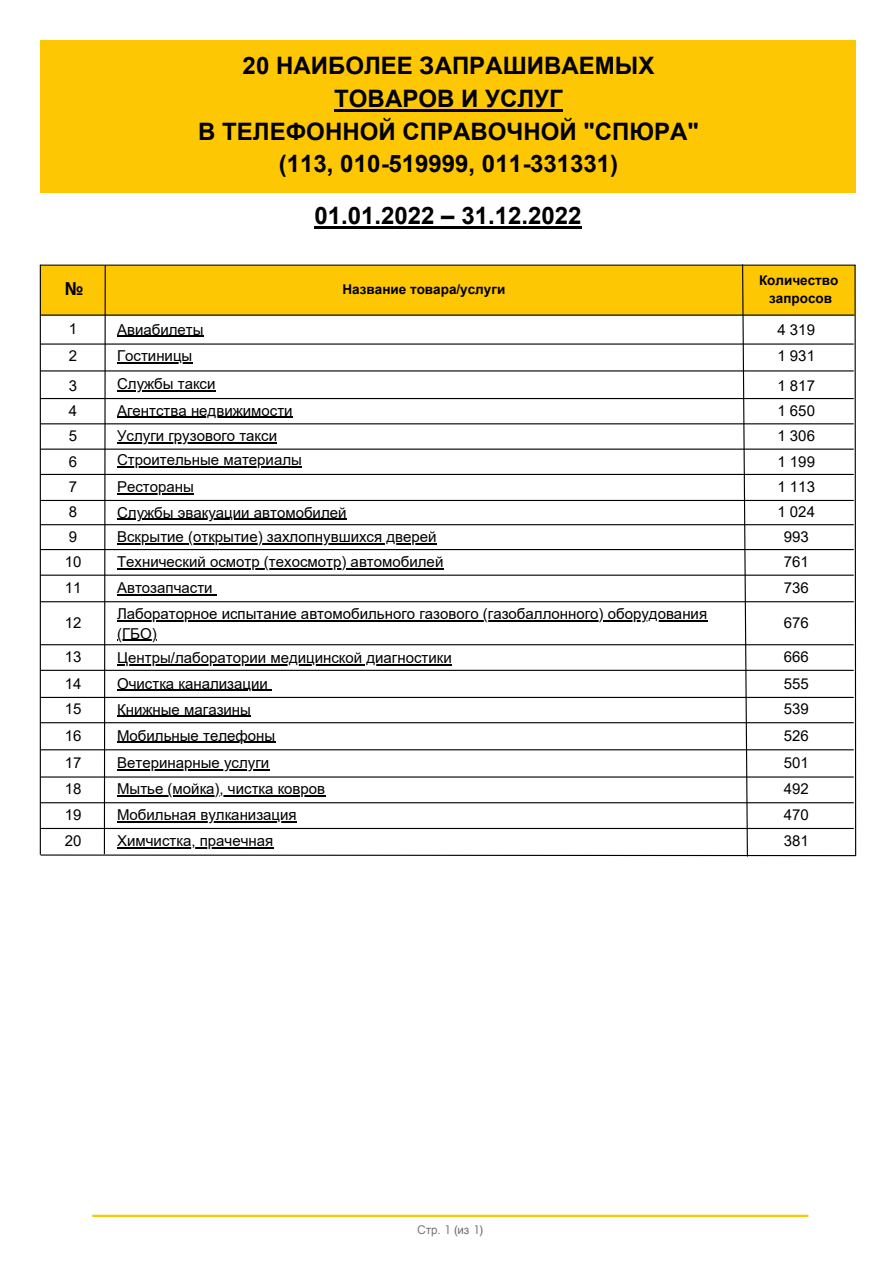
<style>
.page{position:relative;width:894px;height:1264px;background:#fff}
.page>*{position:absolute;margin:0;border:0;box-sizing:border-box;transform-origin:0 0}
.t1{font:700 24px/32.7px "Arial";color:#000;text-align:center}
.t2{font:700 18px "Noto Sans";color:#000}
.t3{font:15px/25.8px "Arial";color:#000}
.t4{font:700 13.5px/18px "Arial";color:#000;text-align:center}
.t5{font:12px "Arian AMU";color:#737373}
</style>
<div class="page">
<hr style="left:93px;top:1214px;width:714px;height:2px;background:#fec704">
<div style="left:41px;top:40px;width:814px;height:152px;background:#fec704"></div>
<hr style="left:314px;top:226px;width:267px;height:2px;background:#000">
<hr style="left:334px;top:109px;width:228px;height:2px;background:#000">
<svg style="left:40px;top:264px;width:816px;height:593px"></svg>
<hr style="left:117px;top:715px;width:134px;height:1px;background:#000">
<hr style="left:117px;top:741px;width:158px;height:2px;background:#000">
<hr style="left:117px;top:769px;width:152px;height:1px;background:#000">
<hr style="left:117px;top:795px;width:208px;height:1px;background:#000">
<hr style="left:117px;top:821px;width:179px;height:1px;background:#000">
<hr style="left:117px;top:847px;width:156px;height:1px;background:#000">
<h1 class="t1" style="left:198px;top:52px;width:502px">20 НАИБОЛЕЕ ЗАПРАШИВАЕМЫХ<br>ТОВАРОВ И УСЛУГ<br>В ТЕЛЕФОННОЙ СПРАВОЧНОЙ "СПЮРА" (113, 010-519999, 011-331331)</h1>
<h1 class="t1" style="left:314px;top:201px;width:269px">01.01.2022 – 31.12.2022</h1>
<p class="t2" style="left:65px;top:276px;width:20px">№</p>
<p class="t4" style="left:758px;top:272px;width:81px">Количество запросов</p>
<p class="t4" style="left:342px;top:281px;width:164px">Название товара/услуги</p>
<p class="t3" style="left:69px;top:315px;width:10px">1</p>
<p class="t3" style="left:777px;top:316px;width:39px">4 319</p>
<p class="t3" style="left:69px;top:343px;width:10px">2</p>
<p class="t3" style="left:777px;top:343px;width:39px">1 931</p>
<p class="t3" style="left:69px;top:372px;width:10px">3</p>
<p class="t3" style="left:777px;top:372px;width:39px">1 817</p>
<p class="t3" style="left:69px;top:397px;width:10px">4</p>
<p class="t3" style="left:777px;top:397px;width:39px">1 650</p>
<p class="t3" style="left:69px;top:423px;width:10px">5</p>
<p class="t3" style="left:777px;top:423px;width:39px">1 306</p>
<p class="t3" style="left:69px;top:448px;width:10px">6</p>
<p class="t3" style="left:777px;top:448px;width:39px">1 199</p>
<p class="t3" style="left:117px;top:316px;width:88px;line-height:26.8px">Авиабилеты<br>Гостиницы</p>
<p class="t3" style="left:117px;top:371px;width:100px">Службы такси</p>
<p class="t3" style="left:117px;top:397px;width:177px">Агентства недвижимости</p>
<p class="t3" style="left:117px;top:446px;width:186px;line-height:27px">Строительные материалы<br>Рестораны</p>
<p class="t3" style="left:117px;top:423px;width:161px">Услуги грузового такси</p>
<p class="t3" style="left:69px;top:473px;width:10px">7</p>
<p class="t3" style="left:777px;top:473px;width:39px">1 113</p>
<p class="t3" style="left:69px;top:498px;width:10px">8</p>
<p class="t3" style="left:777px;top:498px;width:39px">1 024</p>
<p class="t3" style="left:69px;top:524px;width:10px">9</p>
<p class="t3" style="left:783px;top:524px;width:27px">993</p>
<p class="t3" style="left:65px;top:549px;width:18px">10</p>
<p class="t3" style="left:783px;top:549px;width:27px">761</p>
<p class="t3" style="left:65px;top:575px;width:18px">11</p>
<p class="t3" style="left:783px;top:575px;width:27px">736</p>
<p class="t3" style="left:117px;top:500px;width:328px;line-height:24.6px">Службы эвакуации автомобилей<br>Вскрытие (открытие) захлопнувшихся дверей<br>Технический осмотр (техосмотр) автомобилей</p>
<p class="t3" style="left:117px;top:574px;width:591px;line-height:26.2px">Автозапчасти<br>Лабораторное испытание автомобильного газового (газобаллонного) оборудования</p>
<p class="t3" style="left:117px;top:621px;width:336px;line-height:24.3px">(ГБО)<br>Центры/лаборатории медицинской диагностики</p>
<p class="t3" style="left:117px;top:670px;width:160px">Очистка канализации<br>Книжные магазины<br>Мобильные телефоны</p>
<p class="t3" style="left:117px;top:750px;width:209px">Ветеринарные услуги<br>Мытье (мойка), чистка ковров<br>Мобильная вулканизация<br>Химчистка, прачечная</p>
<p class="t3" style="left:65px;top:610px;width:18px">12</p>
<p class="t3" style="left:783px;top:610px;width:27px">676</p>
<p class="t3" style="left:65px;top:643px;width:18px">13</p>
<p class="t3" style="left:783px;top:643px;width:27px">666</p>
<p class="t3" style="left:65px;top:670px;width:18px">14</p>
<p class="t3" style="left:783px;top:670px;width:27px">555</p>
<p class="t3" style="left:65px;top:696px;width:18px">15</p>
<p class="t3" style="left:783px;top:696px;width:27px">539</p>
<p class="t3" style="left:65px;top:722px;width:18px">16</p>
<p class="t3" style="left:783px;top:722px;width:27px">526</p>
<p class="t3" style="left:65px;top:750px;width:18px">17</p>
<p class="t3" style="left:783px;top:750px;width:27px">501</p>
<p class="t3" style="left:65px;top:776px;width:18px">18</p>
<p class="t3" style="left:783px;top:776px;width:27px">492</p>
<p class="t3" style="left:65px;top:801px;width:18px">19</p>
<p class="t3" style="left:783px;top:801px;width:27px">470</p>
<p class="t3" style="left:65px;top:827px;width:18px">20</p>
<p class="t3" style="left:783px;top:827px;width:27px">381</p>
<p class="t5" style="left:417px;top:1222px;width:67px">Стр. 1 (из 1)</p>
</div>
